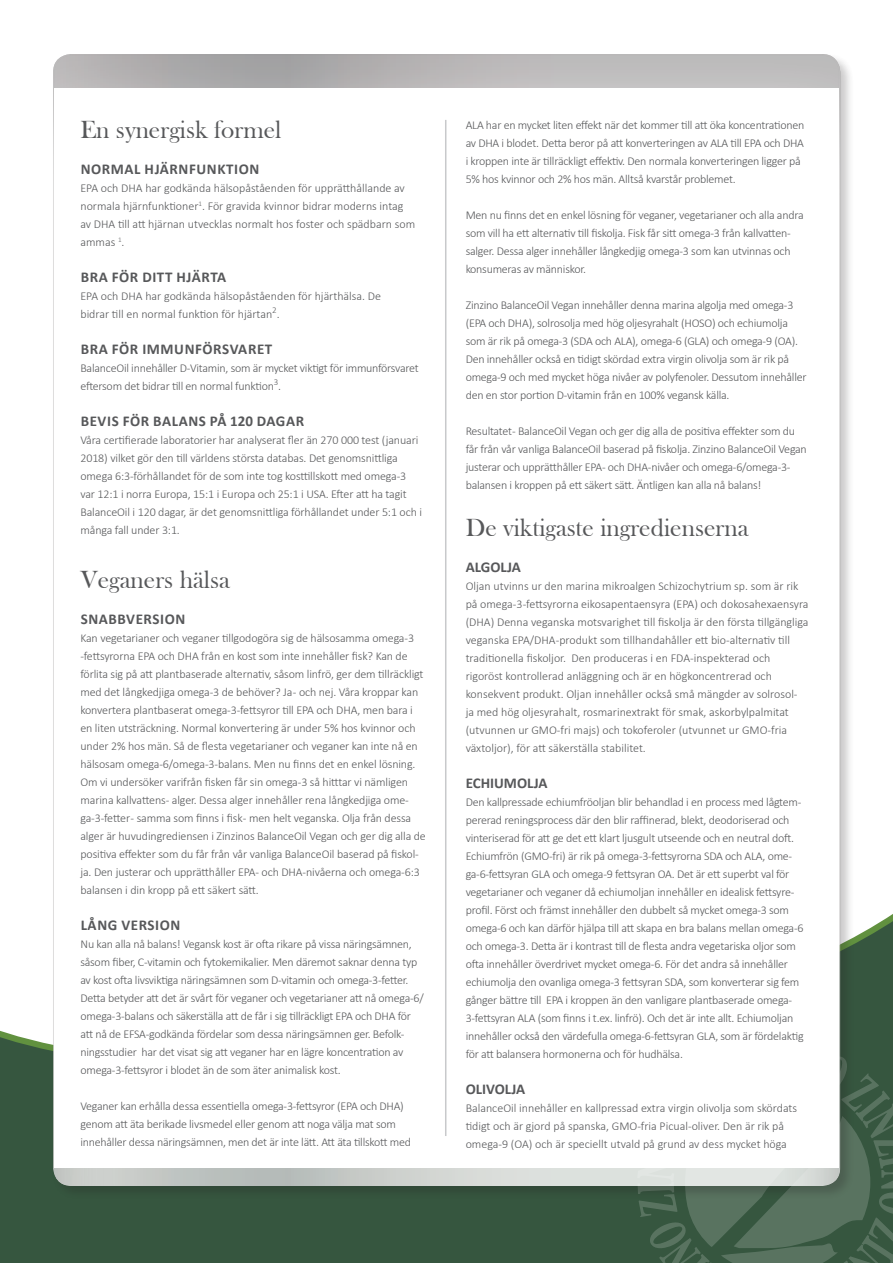
<style>
.page{position:relative;width:893px;height:1263px;background:#fff}
.page>*{position:absolute;margin:0;border:0;box-sizing:border-box;transform-origin:0 0}
.t1{font:25.5px "Bask Old Face";color:#57585a}
.t2{font:700 15px "Calibri";letter-spacing:.04em;color:#57585a}
.t3{font:700 15px "Calibri";color:#57585a}
.t4{font:300 12px/18px "Calibri";letter-spacing:-.02em;color:#57585a}
.t5{font:300 12px/18px "Calibri";color:#57585a}
</style>
<div class="page">
<svg style="left:0;top:914px;width:893px;height:349px;background:#4d6a55"></svg>
<svg style="left:637px;top:1040px;width:256px;height:223px;background:#47644f"></svg>
<div style="left:51px;top:52px;width:803px;height:1148px;background:#231f20;opacity:.29"></div>
<div style="left:52px;top:53px;width:789px;height:1134px;background:#231f20;opacity:.37"></div>
<div style="left:55px;top:88px;width:784px;height:1080px;background:#fff"></div>
<hr style="left:445px;top:120px;width:1px;height:1016px;background:#c8c9cb">
<p class="t1" style="left:80px;top:115px;width:203px">En synergisk formel</p>
<p class="t2" style="left:81px;top:158px;width:180px">NORMAL HJÄRNFUNKTION</p>
<p class="t5" style="left:80px;top:179px;width:336px">EPA och DHA har godkända hälsopåståenden för upprätthållande av normala hjärnfunktioner<sup>1</sup>. För gravida kvinnor bidrar moderns intag av DHA till att hjärnan utvecklas normalt hos foster och spädbarn som ammas <sup>1</sup>.</p>
<p class="t2" style="left:81px;top:266px;width:147px">BRA FÖR DITT HJÄRTA</p>
<p class="t5" style="left:80px;top:287px;width:302px">EPA och DHA har godkända hälsopåståenden för hjärthälsa. De</p>
<p class="t5" style="left:80px;top:305px;width:201px">bidrar till en normal funktion för hjärtan<sup>2</sup>.</p>
<p class="t2" style="left:81px;top:338px;width:193px">BRA FÖR IMMUNFÖRSVARET</p>
<p class="t4" style="left:80px;top:359px;width:340px">BalanceOil innehåller D-Vitamin, som är mycket viktigt för immunförsvaret eftersom det bidrar till en normal funktion<sup>3</sup>.</p>
<p class="t2" style="left:81px;top:410px;width:225px">BEVIS FÖR BALANS PÅ 120 DAGAR</p>
<p class="t4" style="left:80px;top:431px;width:339px">Våra certifierade laboratorier har analyserat fler än 270 000 test (januari<br>2018) vilket gör den till världens största databas. Det genomsnittliga</p>
<p class="t4" style="left:80px;top:467px;width:343px">omega 6:3-förhållandet för de som inte tog kosttillskott med omega-3 var 12:1 i norra Europa, 15:1 i Europa och 25:1 i USA. Efter att ha tagit BalanceOil i 120 dagar, är det genomsnittliga förhållandet under 5:1 och i många fall under 3:1.</p>
<p class="t1" style="left:80px;top:565px;width:151px">Veganers hälsa</p>
<p class="t2" style="left:81px;top:608px;width:106px">SNABBVERSION</p>
<p class="t4" style="left:80px;top:629px;width:347px">Kan vegetarianer och veganer tillgodogöra sig de hälsosamma omega-3 -fettsyrorna EPA och DHA från en kost som inte innehåller fisk? Kan de förlita sig på att plantbaserade alternativ, såsom linfrö, ger dem tillräckligt med det långkedjiga omega-3 de behöver? Ja - och nej. Våra kroppar kan konvertera plantbaserat omega-3-fettsyror till EPA och DHA, men bara i en liten utsträckning. Normal konvertering är under 5% hos kvinnor och under 2% hos män. Så de flesta vegetarianer och veganer kan inte nå en hälsosam omega-6/omega-3-balans. Men nu finns det en enkel lösning.<br>Om vi undersöker varifrån fisken får sin omega-3 så hitttar vi nämligen marina kallvattens- alger. Dessa alger innehåller rena långkedjiga ome&shy;ga-3-fetter - samma som finns i fisk - men helt veganska. Olja från dessa alger är huvudingrediensen i Zinzinos BalanceOil Vegan och ger dig alla de positiva effekter som du får från vår vanliga BalanceOil baserad på fiskol&shy;ja. Den justerar och upprätthåller EPA- och DHA-nivåerna och omega-6:3 balansen i din kropp på ett säkert sätt.</p>
<p class="t2" style="left:81px;top:914px;width:101px">LÅNG VERSION</p>
<p class="t4" style="left:80px;top:935px;width:345px">Nu kan alla nå balans! Vegansk kost är ofta rikare på vissa näringsämnen, såsom fiber, C-vitamin och fytokemikalier. Men däremot saknar denna typ av kost ofta livsviktiga näringsämnen som D-vitamin och omega-3-fetter.<br>Detta betyder att det är svårt för veganer och vegetarianer att nå omega-6/ omega-3-balans och säkerställa att de får i sig tillräckligt EPA och DHA för att nå de EFSA-godkända fördelar som dessa näringsämnen ger. Befolk&shy;ningsstudier har det visat sig att veganer har en lägre koncentration av omega-3-fettsyror i blodet än de som äter animalisk kost.</p>
<p class="t4" style="left:80px;top:1097px;width:332px">Veganer kan erhålla dessa essentiella omega-3-fettsyror (EPA och DHA) genom att äta berikade livsmedel eller genom att noga välja mat som innehåller dessa näringsämnen, men det är inte lätt. Att äta tillskott med</p>
<p class="t4" style="left:466px;top:116px;width:340px">ALA har en mycket liten effekt när det kommer till att öka koncentrationen av DHA i blodet. Detta beror på att konverteringen av ALA till EPA och DHA i kroppen inte är tillräckligt effektiv. Den normala konverteringen ligger på 5% hos kvinnor och 2% hos män. Alltså kvarstår problemet.</p>
<p class="t4" style="left:466px;top:206px;width:339px">Men nu finns det en enkel lösning för veganer, vegetarianer och alla andra som vill ha ett alternativ till fiskolja. Fisk får sitt omega-3 från kallvatten&shy;salger. Dessa alger innehåller långkedjig omega-3 som kan utvinnas och konsumeras av människor.</p>
<p class="t4" style="left:466px;top:296px;width:342px">Zinzino BalanceOil Vegan innehåller denna marina algolja med omega-3 (EPA och DHA), solrosolja med hög oljesyrahalt (HOSO) och echiumolja som är rik på omega-3 (SDA och ALA), omega-6 (GLA) och omega-9 (OA).<br>Den innehåller också en tidigt skördad extra virgin olivolja som är rik på omega-9 och med mycket höga nivåer av polyfenoler. Dessutom innehåller den en stor portion D-vitamin från en 100% vegansk källa.</p>
<p class="t4" style="left:466px;top:422px;width:343px">Resultatet - BalanceOil Vegan och ger dig alla de positiva effekter som du får från vår vanliga BalanceOil baserad på fiskolja. Zinzino BalanceOil Vegan justerar och upprätthåller EPA- och DHA-nivåer och omega-6/omega-3- balansen i kroppen på ett säkert sätt. Äntligen kan alla nå balans!</p>
<p class="t1" style="left:466px;top:513px;width:284px">De viktigaste ingredienserna</p>
<p class="t3" style="left:466px;top:556px;width:57px">ALGOLJA</p>
<p class="t5" style="left:466px;top:577px;width:344px">Oljan utvinns ur den marina mikroalgen Schizochytrium sp. som är rik på omega-3-fettsyrorna eikosapentaensyra (EPA) och dokosahexaensyra (DHA) Denna veganska motsvarighet till fiskolja är den första tillgängliga veganska EPA/DHA-produkt som tillhandahåller ett bio-alternativ till traditionella fiskoljor. Den produceras i en FDA-inspekterad och rigoröst kontrollerad anläggning och är en högkoncentrerad och konsekvent produkt. Oljan innehåller också små mängder av solrosol&shy;ja med hög oljesyrahalt, rosmarinextrakt för smak, askorbylpalmitat (utvunnen ur GMO-fri majs) och tokoferoler (utvunnet ur GMO-fria växtoljor), för att säkerställa stabilitet.</p>
<p class="t3" style="left:466px;top:772px;width:83px">ECHIUMOLJA</p>
<p class="t4" style="left:466px;top:793px;width:339px">Den kallpressade echiumfröoljan blir behandlad i en process med lågtem&shy;pererad reningsprocess där den blir raffinerad, blekt, deodoriserad och vinteriserad för att ge det ett klart ljusgult utseende och en neutral doft.<br>Echiumfrön (GMO-fri) är rik på omega-3-fettsyrorna SDA och ALA, ome&shy;ga-6-fettsyran GLA och omega-9 fettsyran OA. Det är ett superbt val för vegetarianer och veganer då echiumoljan innehåller en idealisk fettsyre&shy;profil. Först och främst innehåller den dubbelt så mycket omega-3 som omega-6 och kan därför hjälpa till att skapa en bra balans mellan omega-6 och omega-3. Detta är i kontrast till de flesta andra vegetariska oljor som ofta innehåller överdrivet mycket omega-6. För det andra så innehåller echiumolja den ovanliga omega-3 fettsyran SDA, som konverterar sig fem gånger bättre till EPA i kroppen än den vanligare plantbaserade omega-3-fettsyran ALA (som finns i t.ex. linfrö). Och det är inte allt. Echiumoljan innehåller också den värdefulla omega-6-fettsyran GLA, som är fördelaktig för att balansera hormonerna och för hudhälsa.</p>
<p class="t3" style="left:466px;top:1078px;width:61px">OLIVOLJA</p>
<p class="t5" style="left:466px;top:1099px;width:333px">BalanceOil innehåller en kallpressad extra virgin olivolja som skördats tidigt och är gjord på spanska, GMO-fria Picual-oliver. Den är rik på omega-9 (OA) och är speciellt utvald på grund av dess mycket höga</p>
</div>
